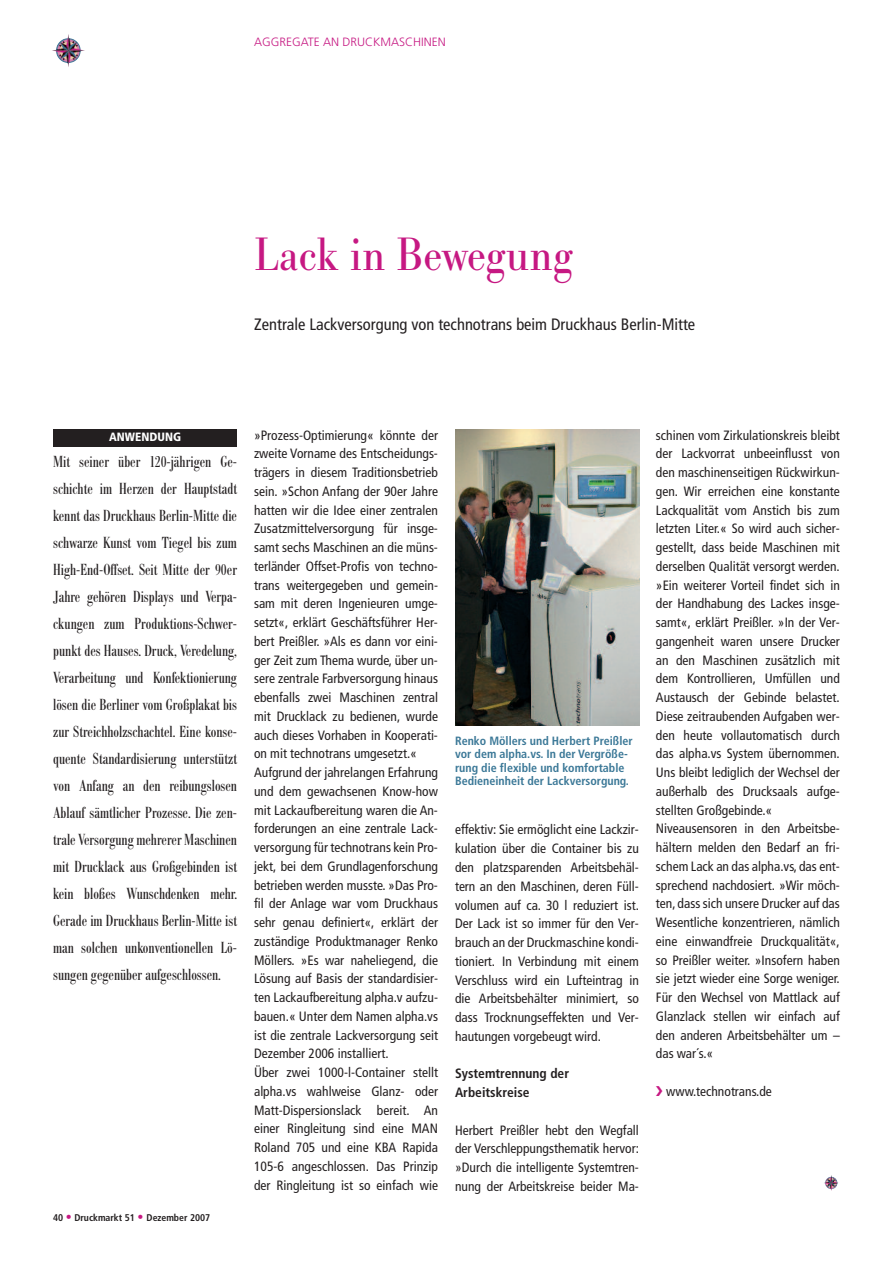
<style>
.page{position:relative;width:893px;height:1263px;background:#fff}
.page>*{position:absolute;margin:0;border:0;box-sizing:border-box;transform-origin:0 0}
.t1{font:48px "Bodoni Nr 1 SB";letter-spacing:-.01em;color:#c61882;scale:.9 1}
.t2{font:16.5px/27px "Bodoni Nr 1 SB Con";color:#231f20;text-align:justify}
.t3{font:condensed 16.5px "Frutiger";color:#231f20}
.t4{font:condensed 13.5px/18.8px "Frutiger";color:#231f20}
.t5{font:700 condensed 13.5px/18.8px "Frutiger";color:#231f20}
.t6{font:700 condensed 12px/13.5px "Frutiger";color:#3b7897}
.t7{font:300 12px "Frutiger";color:#c61882}
.t8{font:900 condensed 12px "Frutiger";color:#fff}
.t9{font:700 condensed 9.75px "Frutiger";color:#231f20}
.s1{font-size:12px;color:#c61882}
</style>
<div class="page">
<div style="left:53px;top:429px;width:184px;height:17px;background:#231f20"></div>
<svg style="left:824px;top:1175px;width:13px;height:16px"></svg>
<svg style="left:832px;top:1177px;width:6px;height:9px"></svg>
<img style="left:69px;top:38px;width:16px;height:19px">
<img style="left:455px;top:429px;width:184px;height:297px">
<p class="t7" style="left:254px;top:37px;width:193px">AGGREGATE AN DRUCKMASCHINEN</p>
<h1 class="t1" style="left:254px;top:225px;width:356px">Lack in Bewegung</h1>
<p class="t3" style="left:254px;top:317px;width:442px">Zentrale Lackversorgung von technotrans beim Druckhaus Berlin-Mitte</p>
<p class="t8" style="left:109px;top:432px;width:73px">ANWENDUNG</p>
<p class="t2" style="left:53px;top:447px;width:185px">Mit seiner über 120-jährigen Ge&shy;schichte im Herzen der Hauptstadt kennt das Druckhaus Berlin-Mitte die schwarze Kunst vom Tiegel bis zum High-End-Offset. Seit Mitte der 90er Jahre gehören Displays und Verpa&shy;ckungen zum Produktions-Schwer&shy;punkt des Hauses. Druck, Veredelung, Verarbeitung und Konfektionierung lösen die Berliner vom Großplakat bis zur Streichholzschachtel. Eine konse&shy;quente Standardisierung unterstützt von Anfang an den reibungslosen Ablauf sämtlicher Prozesse. Die zen&shy;trale Versorgung mehrerer Maschinen mit Drucklack aus Großgebinden ist kein bloßes Wunschdenken mehr.<br>Gerade im Druckhaus Berlin-Mitte ist man solchen unkonventionellen Lö&shy;sungen gegenüber aufgeschlossen.</p>
<p class="t9" style="left:53px;top:1213px;width:159px">40 <span class="s1">•</span> Druckmarkt 51 <span class="s1">•</span> Dezember 2007</p>
<p class="t4" style="left:254px;top:427px;width:185px">»Prozess-Optimierung« könnte der zweite Vorname des Entscheidungs&shy;trägers in diesem Traditionsbetrieb sein. »Schon Anfang der 90er Jahre hatten wir die Idee einer zentralen Zusatzmittelversorgung für insge&shy;samt sechs Maschinen an die müns&shy;terländer Offset-Profis von techno&shy;trans weitergegeben und gemein&shy;sam mit deren Ingenieuren umge&shy;setzt«, erklärt Geschäftsführer Her&shy;bert Preißler. »Als es dann vor eini&shy;ger Zeit zum Thema wurde, über un&shy;sere zentrale Farbversorgung hinaus ebenfalls zwei Maschinen zentral mit Drucklack zu bedienen, wurde auch dieses Vorhaben in Kooperati&shy;on mit technotrans umgesetzt.« Aufgrund der jahrelangen Erfahrung und dem gewachsenen Know-how mit Lackaufbereitung waren die An&shy;forderungen an eine zentrale Lack&shy;versorgung für technotrans kein Pro&shy;jekt, bei dem Grundlagenforschung betrieben werden musste. »Das Pro&shy;fil der Anlage war vom Druckhaus sehr genau definiert«, erklärt der zuständige Produktmanager Renko Möllers. »Es war naheliegend, die Lösung auf Basis der standardisier&shy;ten Lackaufbereitung alpha.v aufzu&shy;bauen.« Unter dem Namen alpha.vs ist die zentrale Lackversorgung seit Dezember 2006 installiert.<br>Über zwei 1000-l-Container stellt alpha.vs wahlweise Glanz- oder Matt-Dispersionslack bereit. An einer Ringleitung sind eine MAN Roland 705 und eine KBA Rapida 105-6 angeschlossen. Das Prinzip der Ringleitung ist so einfach wie</p>
<p class="t6" style="left:455px;top:735px;width:179px">Renko Möllers und Herbert Preißler vor dem alpha.vs. In der Vergröße&shy;rung die flexible und komfortable Bedieneinheit der Lackversorgung.</p>
<p class="t4" style="left:455px;top:821px;width:185px;text-align:justify">effektiv: Sie ermöglicht eine Lackzir&shy;kulation über die Container bis zu den platzsparenden Arbeitsbehäl&shy;tern an den Maschinen, deren Füll&shy;volumen auf ca. 30 l reduziert ist.<br>Der Lack ist so immer für den Ver&shy;brauch an der Druckmaschine kondi&shy;tioniert. In Verbindung mit einem Verschluss wird ein Lufteintrag in die Arbeitsbehälter minimiert, so dass Trocknungseffekten und Ver&shy;hautungen vorgebeugt wird.</p>
<p class="t5" style="left:455px;top:1065px;width:116px">Systemtrennung der<br>Arbeitskreise</p>
<p class="t4" style="left:455px;top:1121px;width:185px;text-align:justify">Herbert Preißler hebt den Wegfall der Verschleppungsthematik hervor: »Durch die intelligente Systemtren&shy;nung der Arbeitskreise beider Ma-</p>
<p class="t4" style="left:656px;top:427px;width:185px">schinen vom Zirkulationskreis bleibt der Lackvorrat unbeeinflusst von den maschinenseitigen Rückwirkun&shy;gen. Wir erreichen eine konstante Lackqualität vom Anstich bis zum letzten Liter.« So wird auch sicher&shy;gestellt, dass beide Maschinen mit derselben Qualität versorgt werden. »Ein weiterer Vorteil findet sich in der Handhabung des Lackes insge&shy;samt«, erklärt Preißler. »In der Ver&shy;gangenheit waren unsere Drucker an den Maschinen zusätzlich mit dem Kontrollieren, Umfüllen und Austausch der Gebinde belastet.<br>Diese zeitraubenden Aufgaben wer&shy;den heute vollautomatisch durch das alpha.vs System übernommen.<br>Uns bleibt lediglich der Wechsel der außerhalb des Drucksaals aufge&shy;stellten Großgebinde.« Niveausensoren in den Arbeitsbe&shy;hältern melden den Bedarf an fri&shy;schem Lack an das alpha.vs, das ent&shy;sprechend nachdosiert. »Wir möch&shy;ten, dass sich unsere Drucker auf das Wesentliche konzentrieren, nämlich eine einwandfreie Druckqualität«, so Preißler weiter. »Insofern haben sie jetzt wieder eine Sorge weniger.<br>Für den Wechsel von Mattlack auf Glanzlack stellen wir einfach auf den anderen Arbeitsbehälter um – das war´s.«</p>
<p class="t4" style="left:666px;top:1083px;width:107px">www.technotrans.de</p>
</div>
